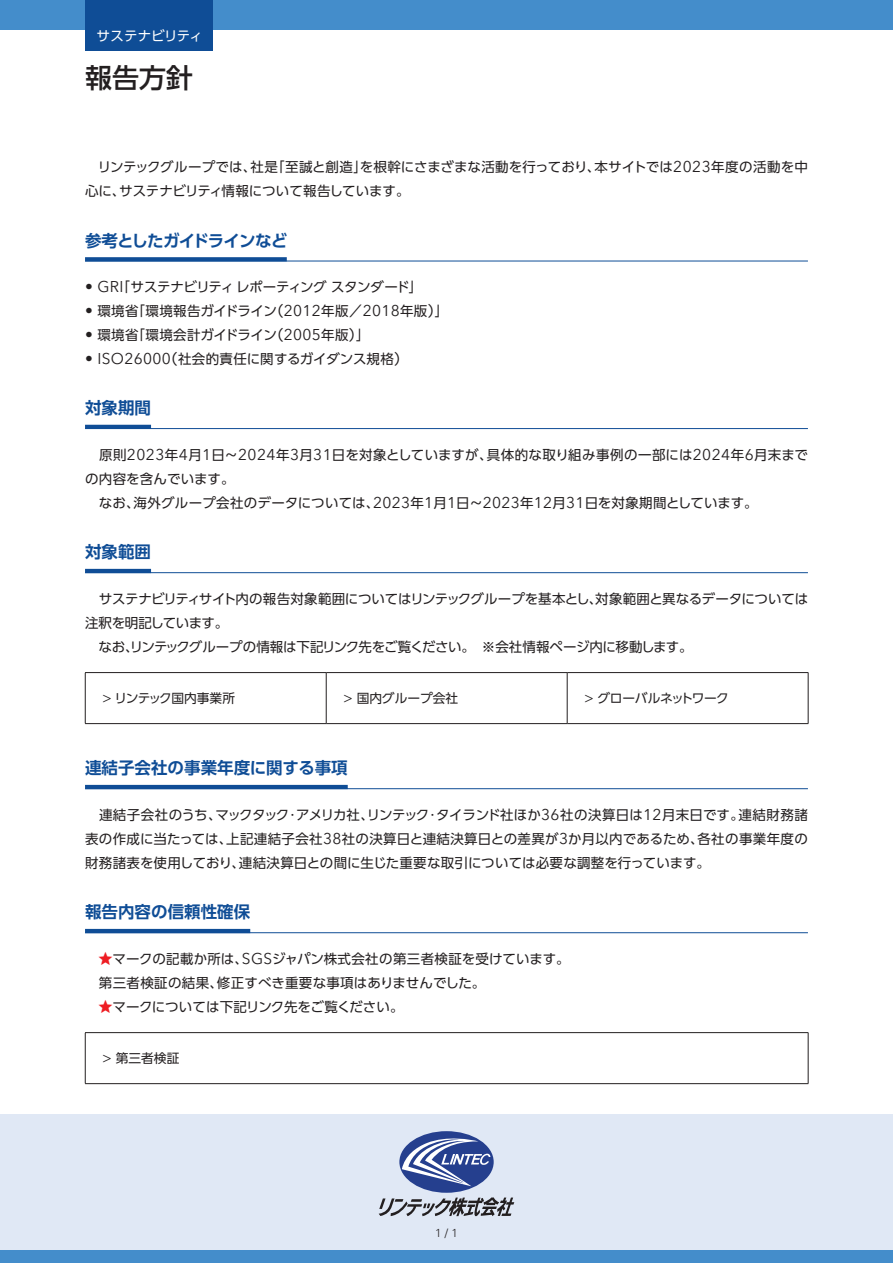
<style>
.page{position:relative;width:893px;height:1263px;background:#fff}
.page>*{position:absolute;margin:0;border:0;box-sizing:border-box;transform-origin:0 0}
.t1{font:500 27px "PUD Shin Go Pr 6 N";color:#231f20}
.t2{font:700 16.5px "PUD Shin Go Pr 6 N De";color:#0f4d96}
.t3{font:700 16.5px "PUD Shin Go Pr 6 N De";letter-spacing:-.055em;color:#0f4d96}
.t4{font:13.5px/24px "PUD Shin Go Pr 6 N";color:#231f20}
.t5{font:13.5px/24px "PUD Shin Go Pr 6 N";letter-spacing:-.025em;color:#231f20}
.t6{font:13.5px "PUD Shin Go Pr 6 N";letter-spacing:.025em;color:#231f20}
.t7{font:13.5px "PUD Shin Go Pr 6 N";letter-spacing:-.03em;color:#231f20}
.t8{font:13.5px "PUD Shin Go Pr 6 N";letter-spacing:-.01em;color:#fff}
.t9{font:12.75px "PUD Shin Go Pr 6 N";letter-spacing:-.01em;color:#231f20}
.t10{font:12.75px "PUD Shin Go Pr 6 N";letter-spacing:-.03em;color:#231f20}
.t11{font:12.75px "PUD Shin Go Pr 6 N";letter-spacing:-.055em;color:#231f20}
.t12{font:300 11.7px "Univers LT Pro 45";color:#231f20}
.s1{font-family:"Avenir Next W1 G";font-size:15.45px}
.s2{font-family:"Avenir Next W1 G";font-size:14.7px}
.s3{color:#ee1d23}
</style>
<div class="page">
<hr style="left:85px;top:261px;width:723px;height:1px;background:#0f4d96">
<svg style="left:85px;top:257px;width:202px;height:4px"></svg>
<hr style="left:85px;top:788px;width:723px;height:1px;background:#0f4d96">
<hr style="left:85px;top:785px;width:263px;height:4px;background:#0f4d96">
<hr style="left:85px;top:428px;width:723px;height:1px;background:#0f4d96">
<hr style="left:85px;top:425px;width:66px;height:4px;background:#0f4d96">
<hr style="left:85px;top:932px;width:723px;height:1px;background:#0f4d96">
<hr style="left:85px;top:929px;width:165px;height:4px;background:#0f4d96">
<hr style="left:85px;top:572px;width:723px;height:1px;background:#0f4d96">
<hr style="left:85px;top:569px;width:66px;height:4px;background:#0f4d96">
<hr style="left:85px;top:672px;width:241px;height:1px;background:#231f20">
<hr style="left:85px;top:673px;width:1px;height:50px;background:#231f20">
<hr style="left:326px;top:672px;width:241px;height:1px;background:#231f20">
<hr style="left:326px;top:673px;width:1px;height:50px;background:#231f20">
<hr style="left:567px;top:672px;width:241px;height:1px;background:#231f20">
<hr style="left:567px;top:673px;width:1px;height:50px;background:#231f20">
<hr style="left:808px;top:673px;width:1px;height:50px;background:#231f20">
<hr style="left:85px;top:723px;width:241px;height:1px;background:#231f20">
<hr style="left:326px;top:723px;width:241px;height:1px;background:#231f20">
<hr style="left:567px;top:723px;width:241px;height:1px;background:#231f20">
<hr style="left:85px;top:1032px;width:723px;height:1px;background:#231f20">
<hr style="left:85px;top:1033px;width:1px;height:50px;background:#231f20">
<hr style="left:808px;top:1033px;width:1px;height:50px;background:#231f20">
<hr style="left:85px;top:1083px;width:723px;height:1px;background:#231f20">
<div style="left:0;top:0;width:893px;height:30px;background:#448dcb"></div>
<div style="left:0;top:1114px;width:893px;height:136px;background:#e0e8f5"></div>
<div style="left:0;top:1250px;width:893px;height:13px;background:#448dcb"></div>
<div style="left:85px;top:0;width:128px;height:51px;background:#0f4d96"></div>
<svg style="left:399px;top:1131px;width:95px;height:62px"></svg>
<svg style="left:402px;top:1135px;width:88px;height:51px;background:#6c7eb3"></svg>
<svg style="left:379px;top:1197px;width:135px;height:19px"></svg>
<p class="t8" style="left:97px;top:28px;width:108px">サステナビリティ</p>
<h1 class="t1" style="left:85px;top:62px;width:109px">報告方針</h1>
<p class="t4" style="left:85px;top:155px;width:724px">　リンテックグループでは、社是「至誠と創造」を根幹にさまざまな活動を行っており、本サイトでは<span class="s1">2023</span>年度の活動を中心に、サステナビリティ情報について報告しています。</p>
<p class="t3" style="left:85px;top:231px;width:204px">参考としたガイドラインなど</p>
<p class="t7" style="left:85px;top:279px;width:339px"><span class="s1">• GRI</span>「サステナビリティレポーティングスタンダード」</p>
<p class="t6" style="left:85px;top:303px;width:365px"><span class="s1">•</span> 環境省「環境報告ガイドライン（<span class="s1">2012</span>年版／<span class="s1">2018</span>年版）」</p>
<p class="t4" style="left:85px;top:323px;width:286px"><span class="s1">•</span> 環境省「環境会計ガイドライン（<span class="s1">2005</span>年版）」</p>
<p class="t4" style="left:85px;top:347px;width:324px"><span class="s1">• ISO26000</span>（社会的責任に関するガイダンス規格）</p>
<p class="t2" style="left:85px;top:399px;width:67px">対象期間</p>
<p class="t4" style="left:85px;top:443px;width:725px">　原則<span class="s1">2023</span>年<span class="s1">4</span>月<span class="s1">1</span>日～<span class="s1">2024</span>年<span class="s1">3</span>月<span class="s1">31</span>日を対象としていますが、具体的な取り組み事例の一部には<span class="s1">2024</span>年<span class="s1">6</span>月末までの内容を含んでいます。<br>　なお、海外グループ会社のデータについては、<span class="s1">2023</span>年<span class="s1">1</span>月<span class="s1">1</span>日～<span class="s1">2023</span>年<span class="s1">12</span>月<span class="s1">31</span>日を対象期間としています。</p>
<p class="t2" style="left:85px;top:543px;width:67px">対象範囲</p>
<p class="t5" style="left:85px;top:587px;width:725px">　サステナビリティサイト内の報告対象範囲についてはリンテックグループを基本とし、対象範囲と異なるデータについては注釈を明記しています。<br>　なお、リンテックグループの情報は下記リンク先をご覧ください。　※会社情報ページ内に移動します。</p>
<p class="t11" style="left:102px;top:691px;width:134px"><span class="s2">&gt;</span> リンテック国内事業所</p>
<p class="t9" style="left:343px;top:691px;width:117px"><span class="s2">&gt;</span> 国内グループ会社</p>
<p class="t10" style="left:584px;top:691px;width:146px"><span class="s2">&gt;</span> グローバルネットワーク</p>
<p class="t2" style="left:85px;top:759px;width:264px">連結子会社の事業年度に関する事項</p>
<p class="t4" style="left:85px;top:803px;width:724px;text-align:justify">　連結子会社のうち、マックタック・アメリカ社、リンテック・タイランド社ほか<span class="s1">36</span>社の決算日は<span class="s1">12</span>月末日です。連結財務諸表の作成に当たっては、上記連結子会社<span class="s1">38</span>社の決算日と連結決算日との差異が<span class="s1">3</span>か月以内であるため、各社の事業年度の財務諸表を使用しており、連結決算日との間に生じた重要な取引については必要な調整を行っています。</p>
<p class="t2" style="left:85px;top:903px;width:167px">報告内容の信頼性確保</p>
<p class="t4" style="left:85px;top:947px;width:486px;text-indent:14px"><span class="s3">★</span>マークの記載か所は、<span class="s1">SGS</span>ジャパン株式会社の第三者検証を受けています。　第三者検証の結果、修正すべき重要な事項はありませんでした。</p>
<p class="t4" style="left:99px;top:995px;width:306px"><span class="s3">★</span>マークについては下記リンク先をご覧ください。</p>
<p class="t9" style="left:102px;top:1051px;width:79px"><span class="s2">&gt;</span> 第三者検証</p>
<p class="t12" style="left:435px;top:1225px;width:24px">1 / 1</p>
</div>
